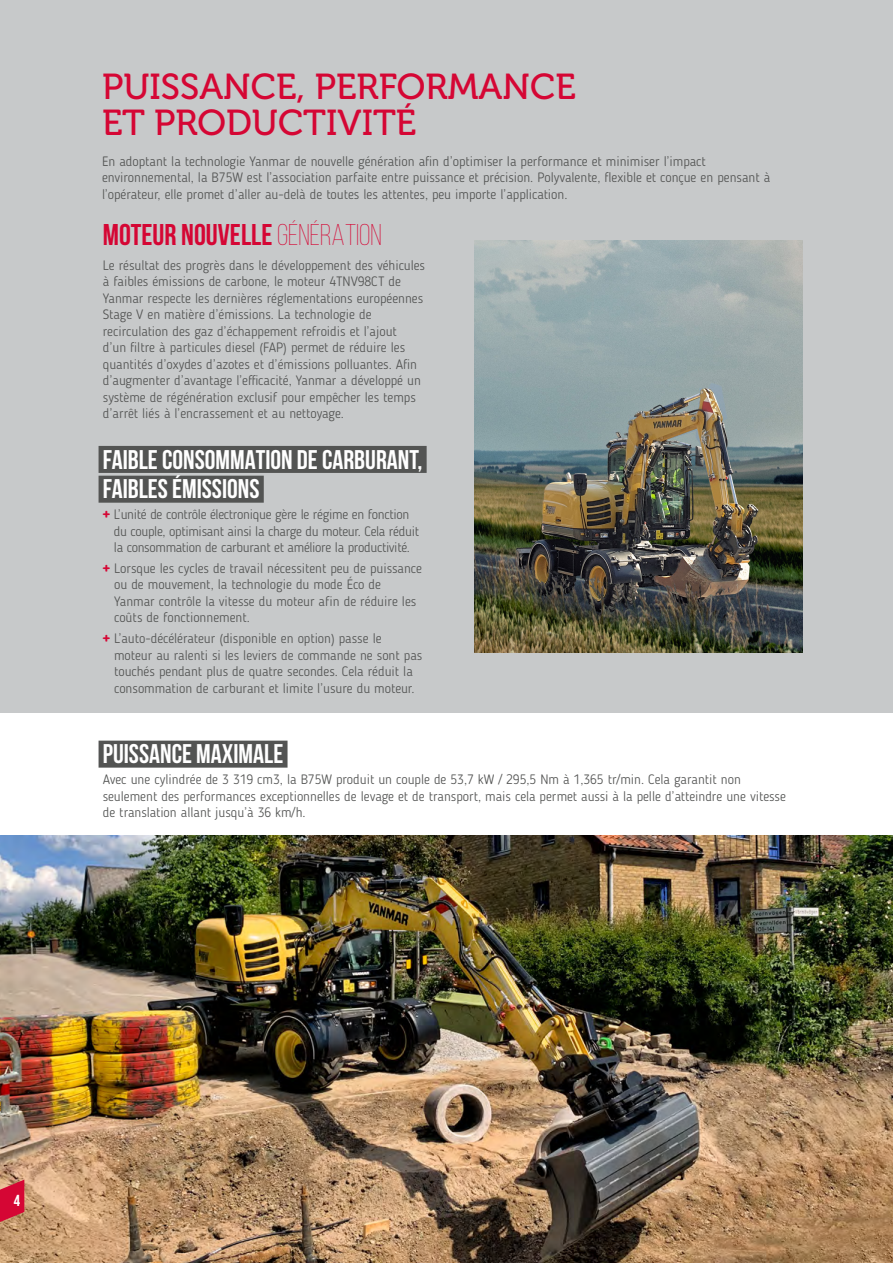
<style>
.page{position:relative;width:893px;height:1263px;background:#fff}
.page>*{position:absolute;margin:0;border:0;box-sizing:border-box;transform-origin:0 0}
.t1{font:36px/36px "Museo 500";color:#d50634}
.t2{font:700 30px "Bebas Neue";color:#d50634}
.t3{font:700 27px/29.7px "Bebas Neue";color:#fff}
.t4{font:15.9px "Bebas Neue";color:#fff}
.t5{font:300 13.5px/16.5px "Blogger Sans";color:#535453}
.t6{font:300 13.5px/16.5px "Blogger Sans";letter-spacing:-.02em;color:#535453}
.s1{font-weight:300}
.s2{font-weight:700;color:#d50634}
</style>
<div class="page">
<div style="left:0;top:0;width:893px;height:712px;background:#c7c9ca"></div>
<img style="left:0;top:836px;width:893px;height:427px">
<div style="left:99px;top:446px;width:328px;height:27px;background:#535453"></div>
<div style="left:99px;top:476px;width:165px;height:27px;background:#535453"></div>
<div style="left:99px;top:741px;width:189px;height:27px;background:#535453"></div>
<svg style="left:0;top:1179px;width:24px;height:71px;background:#ca5553"></svg>
<img style="left:475px;top:240px;width:328px;height:412px">
<h1 class="t1" style="left:102px;top:69px;width:475px">PUISSANCE, PERFORMANCE<br>ET PRODUCTIVITÉ</h1>
<p class="t5" style="left:102px;top:153px;width:670px">En adoptant la technologie Yanmar de nouvelle génération afin d’optimiser la performance et minimiser l’impact environnemental, la B75W est l’association parfaite entre puissance et précision. Polyvalente, flexible et conçue en pensant à l’opérateur, elle promet d’aller au-delà de toutes les attentes, peu importe l’application.</p>
<h2 class="t2" style="left:103px;top:218px;width:281px">MOTEUR NOUVELLE <span class="s1">GÉNÉRATION</span></h2>
<p class="t5" style="left:103px;top:257px;width:324px">Le résultat des progrès dans le développement des véhicules à faibles émissions de carbone, le moteur 4TNV98CT de Yanmar respecte les dernières réglementations européennes Stage V en matière d’émissions. La technologie de recirculation des gaz d’échappement refroidis et l’ajout<br>d’un filtre à particules diesel (FAP) permet de réduire les quantités d’oxydes d’azotes et d’émissions polluantes. Afin d’augmenter d’avantage l’efficacité, Yanmar a développé un système de régénération exclusif pour empêcher les temps d’arrêt liés à l’encrassement et au nettoyage.</p>
<h3 class="t3" style="left:103px;top:444px;width:321px">FAIBLE CONSOMMATION DE CARBURANT,<br>FAIBLES ÉMISSIONS</h3>
<p class="t6" style="left:114px;top:506px;width:307px;text-indent:-11px"><span class="s2">+</span> L’unité de contrôle électronique gère le régime en fonction du couple, optimisant ainsi la charge du moteur. Cela réduit la consommation de carburant et améliore la productivité.</p>
<p class="t5" style="left:114px;top:560px;width:309px;text-indent:-11px"><span class="s2">+</span> Lorsque les cycles de travail nécessitent peu de puissance ou de mouvement, la technologie du mode Éco de Yanmar contrôle la vitesse du moteur afin de réduire les coûts de fonctionnement.</p>
<p class="t5" style="left:114px;top:630px;width:310px;text-indent:-11px"><span class="s2">+</span> L’auto-décélérateur (disponible en option) passe le moteur au ralenti si les leviers de commande ne sont pas touchés pendant plus de quatre secondes. Cela réduit la consommation de carburant et limite l’usure du moteur.</p>
<h3 class="t3" style="left:103px;top:739px;width:182px">PUISSANCE MAXIMALE</h3>
<p class="t5" style="left:103px;top:771px;width:685px">Avec une cylindrée de 3 319 cm3, la B75W produit un couple de 53,7 kW / 295,5 Nm à 1,365 tr/min. Cela garantit non seulement des performances exceptionnelles de levage et de transport, mais cela permet aussi à la pelle d’atteindre une vitesse de translation allant jusqu’à 36 km/h.</p>
<p class="t4" style="left:14px;top:1192px;width:8px">4</p>
</div>
